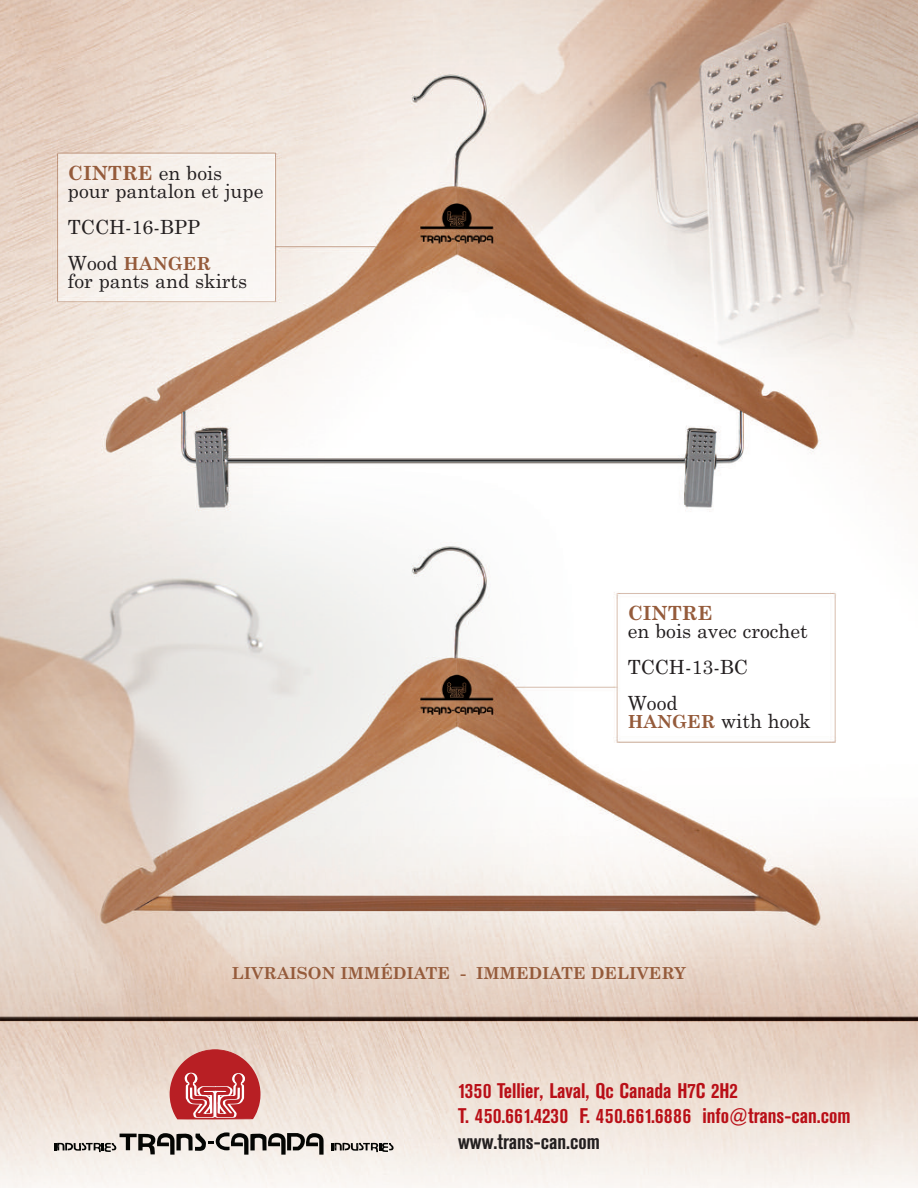
<style>
.page{position:relative;width:918px;height:1188px;background:#fff}
.page>*{position:absolute;margin:0;border:0;box-sizing:border-box;transform-origin:0 0}
.t1{font:700 condensed 21px/25.2px "Akzidenz Grotesk BE";color:#b90f17}
.t2{font:700 condensed 21px "Akzidenz Grotesk BE";color:#231f20}
.t3{font:19.5px/36px "Century Schoolbook";color:#231f20}
.t4{font:700 19.5px "Century Schoolbook";color:#955b3b}
.t5{font:700 18px "Century Schoolbook";color:#955b3b}
.t6{font:700 16.5px "Century Schoolbook";color:#955b3b}
.s1{font-weight:700;color:#955b3b}
.s2{font-weight:400;font-size:19.5px;color:#231f20}
.s3{font-weight:700;font-size:18px;color:#955b3b}
</style>
<div class="page">
<img style="left:0;top:0;width:918px;height:1188px">
<svg style="left:331px;top:1143px;width:63px;height:9px"></svg>
<svg style="left:54px;top:1131px;width:270px;height:24px;background:#a6a19c"></svg>
<svg style="left:168px;top:1049px;width:94px;height:71px;background:#ca5e5f"></svg>
<p class="t3" style="left:68px;top:164px;width:197px;line-height:18px"><span class="s1">CINTRE</span> en bois pour pantalon et jupe</p>
<p class="t3" style="left:68px;top:209px;width:134px">TCCH-16-BPP</p>
<p class="t5" style="left:68px;top:253px;width:145px"><span class="s2">Wood</span> HANGER</p>
<p class="t3" style="left:68px;top:263px;width:181px">for pants and skirts</p>
<p class="t4" style="left:628px;top:602px;width:86px">CINTRE</p>
<p class="t3" style="left:628px;top:613px;width:182px">en bois avec crochet<br>TCCH-13-BC<br>Wood</p>
<p class="t3" style="left:628px;top:703px;width:185px"><span class="s3">HANGER</span> with hook</p>
<p class="t6" style="left:232px;top:963px;width:456px">LIVRAISON IMMÉDIATE - IMMEDIATE DELIVERY</p>
<p class="t1" style="left:458px;top:1080px;width:394px">1350 Tellier, Laval, Qc Canada H7C 2H2<br>T. 450.661.4230 F. 450.661.6886 info@trans-can.com</p>
<p class="t2" style="left:458px;top:1134px;width:143px">www.trans-can.com</p>
</div>
